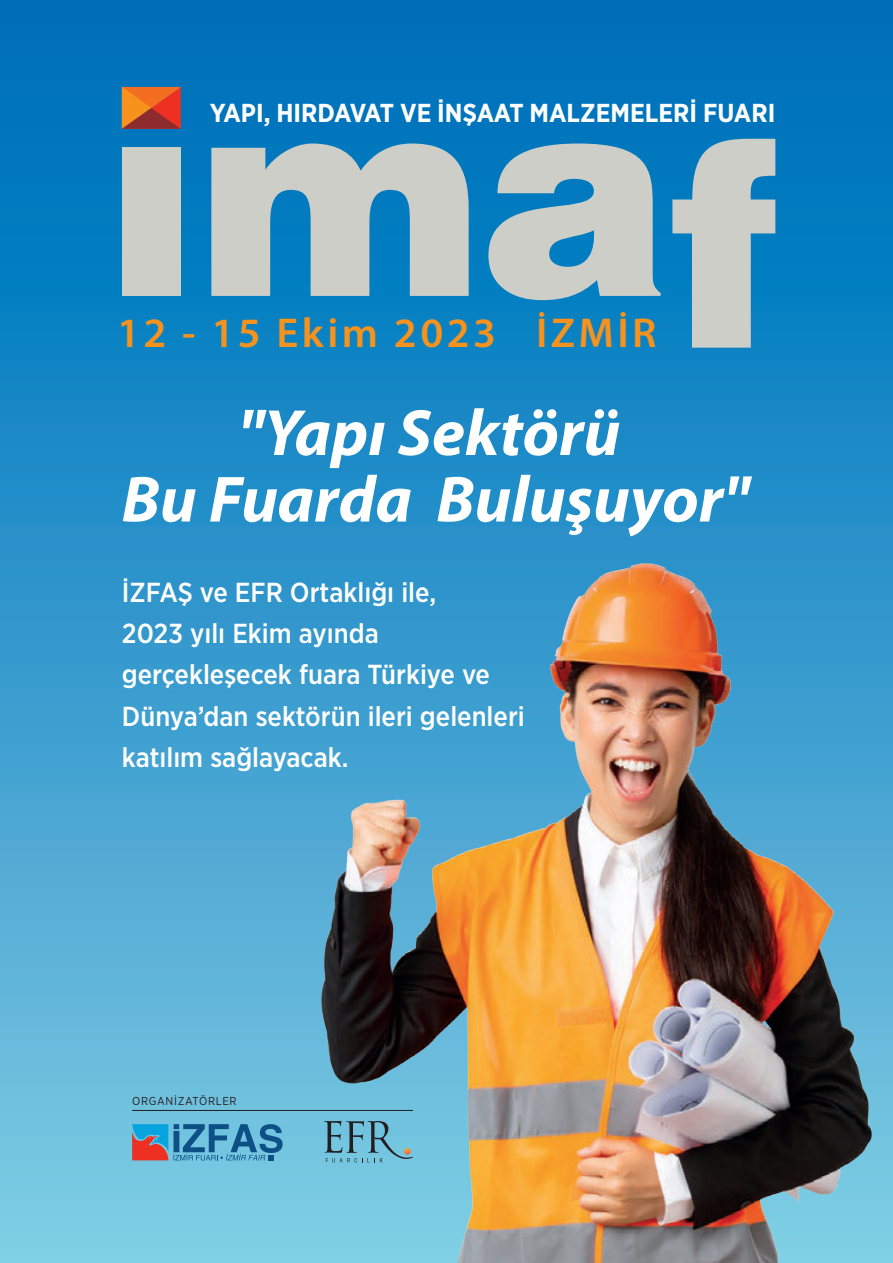
<style>
.page{position:relative;width:893px;height:1263px;background:#fff}
.page>*{position:absolute;margin:0;border:0;box-sizing:border-box;transform-origin:0 0}
.t1{font:italic 700 65.85px/66.4px "Myriad Pro";color:#fff;text-align:center}
.t2{font:600 41.85px "Myriad Pro";letter-spacing:.08em;color:#f6921e}
.t3{font:500 27.45px/41.4px "Gotham Narrow";color:#fff}
.t4{font:700 25.95px "Gotham Narrow";color:#fff}
.t5{font:11.4px "Gotham Narrow";letter-spacing:.06em;color:#231f20}
</style>
<div class="page">
<div style="left:0;top:0;width:893px;height:1263px;background:linear-gradient(to bottom,#0069b8,#7fcbe3)"></div>
<div style="left:122px;top:148px;width:59px;height:148px;background:#cdcec8"></div>
<svg style="left:211px;top:143px;width:258px;height:153px"></svg>
<svg style="left:488px;top:143px;width:173px;height:157px"></svg>
<svg style="left:672px;top:139px;width:103px;height:209px"></svg>
<svg style="left:122px;top:87px;width:59px;height:42px"></svg>
<svg style="left:132px;top:1124px;width:151px;height:36px"></svg>
<img style="left:321px;top:563px;width:551px;height:700px">
<hr style="left:132px;top:1110px;width:281px;height:1px;background:#231f20">
<p class="t4" style="left:210px;top:96px;width:567px">YAPI, HIRDAVAT VE İNŞAAT MALZEMELERİ FUARI</p>
<h2 class="t2" style="left:117px;top:307px;width:541px">12 - 15 Ekim 2023 İZMİR</h2>
<h1 class="t1" style="left:122px;top:397px;width:629px">"Yapı Sektörü<br>Bu Fuarda Buluşuyor"</h1>
<p class="t3" style="left:122px;top:571px;width:404px">İZFAŞ ve EFR Ortaklığı ile,<br>2023 yılı Ekim ayında gerçekleşecek fuara Türkiye ve<br>Dünya’dan sektörün ileri gelenleri katılım sağlayacak.</p>
<p class="t5" style="left:132px;top:1094px;width:106px">ORGANİZATÖRLER</p>
</div>
